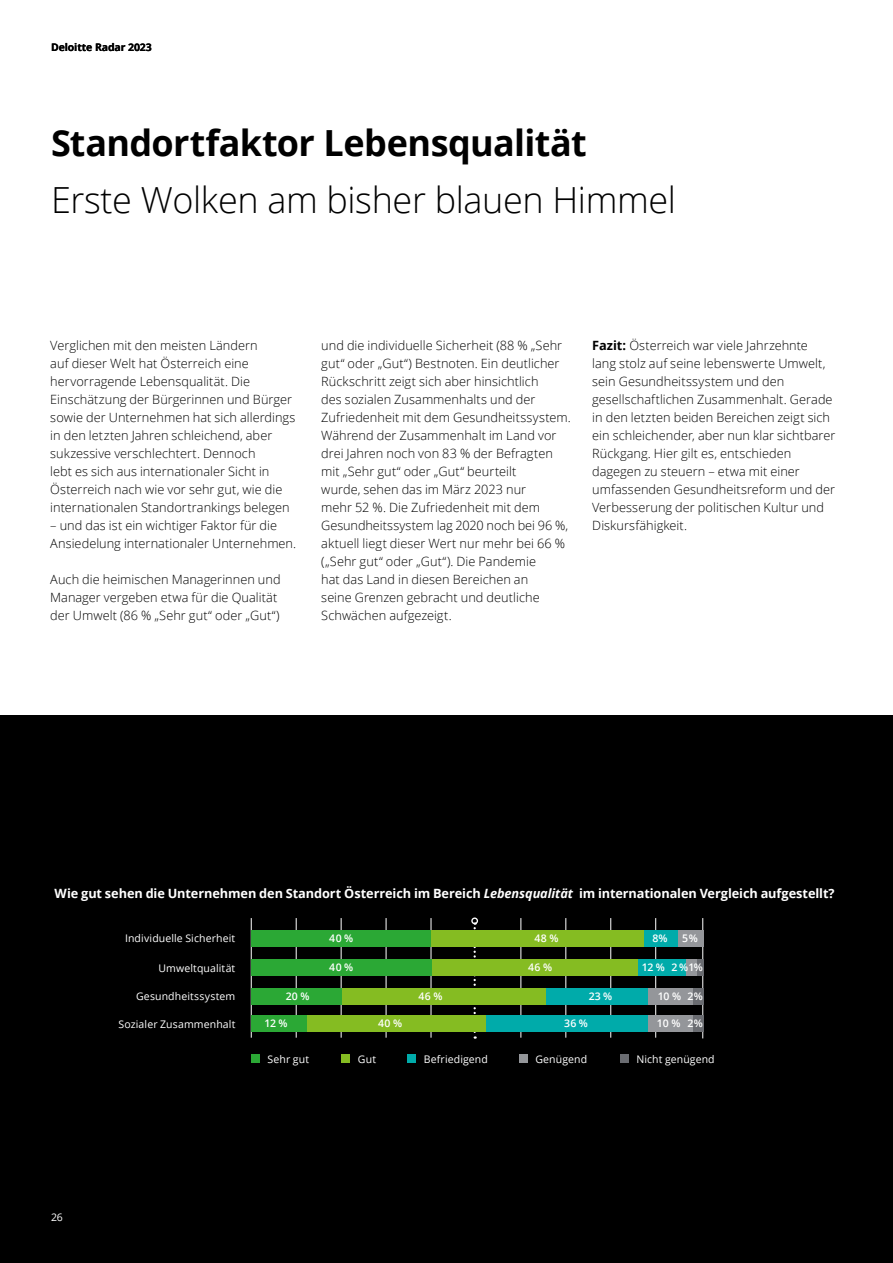
<style>
.page{position:relative;width:893px;height:1263px;background:#fff}
.page>*{position:absolute;margin:0;border:0;box-sizing:border-box;transform-origin:0 0}
.t1{font:300 36px "Open Sans";letter-spacing:-.01em;color:#000}
.t2{font:700 36px "Open Sans";letter-spacing:-.015em;color:#000}
.t3{font:300 12.75px/18px "Open Sans";color:#000}
.t4{font:700 12.75px "Open Sans";letter-spacing:-.005em;color:#fff}
.t5{font:10.5px "Open Sans";letter-spacing:.01em;color:#fff}
.t6{font:600 10.5px "Open Sans";letter-spacing:.025em;color:#fff}
.t7{font:700 10.5px "Open Sans";letter-spacing:-.01em;color:#000}
.s1{font-weight:700}
.s2{font-style:italic}
</style>
<div class="page">
<div style="left:0;top:716px;width:893px;height:547px;background:#000"></div>
<svg style="left:474px;top:924px;width:2px;height:115px"></svg>
<div style="left:471px;top:917px;width:7px;height:7px;border:1px solid #fff;border-radius:50%"></div>
<hr style="left:655px;top:918px;width:1px;height:120px;background:#fff">
<hr style="left:565px;top:918px;width:1px;height:120px;background:#fff">
<hr style="left:521px;top:918px;width:1px;height:120px;background:#fff">
<hr style="left:431px;top:918px;width:1px;height:120px;background:#fff">
<hr style="left:386px;top:918px;width:1px;height:120px;background:#fff">
<hr style="left:341px;top:918px;width:1px;height:120px;background:#fff">
<hr style="left:251px;top:918px;width:1px;height:120px;background:#fff">
<hr style="left:296px;top:918px;width:1px;height:120px;background:#fff">
<hr style="left:610px;top:918px;width:1px;height:120px;background:#fff">
<hr style="left:702px;top:918px;width:1px;height:120px;background:#fff">
<div style="left:251px;top:1055px;width:8px;height:8px;background:#2ba835"></div>
<div style="left:341px;top:1055px;width:9px;height:8px;background:#85bc22"></div>
<div style="left:407px;top:1055px;width:9px;height:8px;background:#00abaa"></div>
<div style="left:519px;top:1055px;width:8px;height:8px;background:#94969a"></div>
<div style="left:620px;top:1055px;width:8px;height:8px;background:#6a6c71"></div>
<div style="left:251px;top:931px;width:452px;height:16px;background:#94969a"></div>
<div style="left:251px;top:931px;width:427px;height:16px;background:#00abaa"></div>
<div style="left:251px;top:931px;width:392px;height:16px;background:#85bc22"></div>
<div style="left:251px;top:931px;width:180px;height:16px;background:#2ba835"></div>
<div style="left:251px;top:1016px;width:442px;height:16px;background:#94969a"></div>
<div style="left:251px;top:1016px;width:397px;height:16px;background:#00abaa"></div>
<div style="left:251px;top:1016px;width:234px;height:16px;background:#85bc22"></div>
<div style="left:693px;top:1016px;width:10px;height:16px;background:#6a6c71"></div>
<div style="left:251px;top:1016px;width:56px;height:16px;background:#2ba835"></div>
<div style="left:251px;top:988px;width:452px;height:16px;background:#6a6c71"></div>
<div style="left:251px;top:988px;width:442px;height:16px;background:#94969a"></div>
<div style="left:251px;top:988px;width:396px;height:16px;background:#00abaa"></div>
<div style="left:251px;top:988px;width:294px;height:16px;background:#85bc22"></div>
<div style="left:251px;top:988px;width:90px;height:16px;background:#2ba835"></div>
<div style="left:251px;top:959px;width:446px;height:16px;background:#94969a"></div>
<div style="left:251px;top:959px;width:435px;height:16px;background:#00abaa"></div>
<div style="left:251px;top:959px;width:386px;height:16px;background:#85bc22"></div>
<div style="left:251px;top:959px;width:180px;height:16px;background:#2ba835"></div>
<p class="t7" style="left:51px;top:40px;width:102px">Deloitte Radar 2023</p>
<h1 class="t2" style="left:51px;top:118px;width:537px">Standortfaktor Lebensqualität</h1>
<h1 class="t1" style="left:51px;top:175px;width:627px">Erste Wolken am bisher blauen Himmel</h1>
<p class="t3" style="left:50px;top:336px;width:247px">Verglichen mit den meisten Ländern<br>auf dieser Welt hat Österreich eine hervorragende Lebensqualität. Die Einschätzung der Bürgerinnen und Bürger sowie der Unternehmen hat sich allerdings in den letzten Jahren schleichend, aber sukzessive verschlechtert. Dennoch<br>lebt es sich aus internationaler Sicht in Österreich nach wie vor sehr gut, wie die internationalen Standortrankings belegen</p>
<p class="t3" style="left:50px;top:516px;width:247px">– und das ist ein wichtiger Faktor für die<br>Ansiedelung internationaler Unternehmen.</p>
<p class="t3" style="left:50px;top:570px;width:232px">Auch die heimischen Managerinnen und<br>Manager vergeben etwa für die Qualität der Umwelt (86 % „Sehr gut“ oder „Gut“)</p>
<p class="t3" style="left:321px;top:336px;width:251px">und die individuelle Sicherheit (88 % „Sehr gut“ oder „Gut“) Bestnoten. Ein deutlicher Rückschritt zeigt sich aber hinsichtlich<br>des sozialen Zusammenhalts und der Zufriedenheit mit dem Gesundheitssystem.<br>Während der Zusammenhalt im Land vor drei Jahren noch von 83 % der Befragten mit „Sehr gut“ oder „Gut“ beurteilt<br>wurde, sehen das im März 2023 nur<br>mehr 52 %. Die Zufriedenheit mit dem Gesundheitssystem lag 2020 noch bei 96 %, aktuell liegt dieser Wert nur mehr bei 66 % („Sehr gut“ oder „Gut“). Die Pandemie<br>hat das Land in diesen Bereichen an<br>seine Grenzen gebracht und deutliche Schwächen aufgezeigt.</p>
<p class="t3" style="left:592px;top:336px;width:245px"><span class="s1">Fazit:</span> Österreich war viele Jahrzehnte<br>lang stolz auf seine lebenswerte Umwelt, sein Gesundheitssystem und den gesellschaftlichen Zusammenhalt. Gerade in den letzten beiden Bereichen zeigt sich ein schleichender, aber nun klar sichtbarer Rückgang. Hier gilt es, entschieden dagegen zu steuern – etwa mit einer umfassenden Gesundheitsreform und der Verbesserung der politischen Kultur und Diskursfähigkeit.</p>
<p class="t4" style="left:55px;top:884px;width:781px">Wie gut sehen die Unternehmen den Standort Österreich im Bereich <span class="s2">Lebensqualität</span> im internationalen Vergleich aufgestellt?</p>
<p class="t5" style="left:125px;top:931px;width:112px">Individuelle Sicherheit</p>
<p class="t6" style="left:329px;top:931px;width:25px">40 %</p>
<p class="t6" style="left:534px;top:931px;width:25px">48 %</p>
<p class="t6" style="left:652px;top:931px;width:17px">8%</p>
<p class="t6" style="left:682px;top:931px;width:17px">5 %</p>
<p class="t5" style="left:158px;top:961px;width:78px">Umweltqualität</p>
<p class="t6" style="left:310px;top:960px;width:45px">25 %40 %</p>
<p class="t6" style="left:528px;top:960px;width:25px">46 %</p>
<p class="t6" style="left:642px;top:960px;width:62px">12 % 2 %1%</p>
<p class="t5" style="left:136px;top:989px;width:101px">Gesundheitssystem</p>
<p class="t6" style="left:286px;top:988px;width:25px">20 %</p>
<p class="t6" style="left:419px;top:988px;width:25px">46 %</p>
<p class="t6" style="left:589px;top:988px;width:25px">23 %</p>
<p class="t6" style="left:658px;top:988px;width:47px">10 % 2 %</p>
<p class="t5" style="left:119px;top:1017px;width:118px">Sozialer Zusammenhalt</p>
<p class="t6" style="left:264px;top:1016px;width:25px">12 %</p>
<p class="t6" style="left:378px;top:1016px;width:25px">40 %</p>
<p class="t6" style="left:564px;top:1016px;width:25px">36 %</p>
<p class="t6" style="left:657px;top:1016px;width:48px">10 % 2 %</p>
<p class="t5" style="left:51px;top:1210px;width:13px">26</p>
<p class="t5" style="left:268px;top:1052px;width:43px">Sehr gut</p>
<p class="t5" style="left:358px;top:1052px;width:20px">Gut</p>
<p class="t5" style="left:424px;top:1052px;width:66px">Befriedigend</p>
<p class="t5" style="left:535px;top:1052px;width:53px">Genügend</p>
<p class="t5" style="left:636px;top:1052px;width:80px">Nicht genügend</p>
</div>
